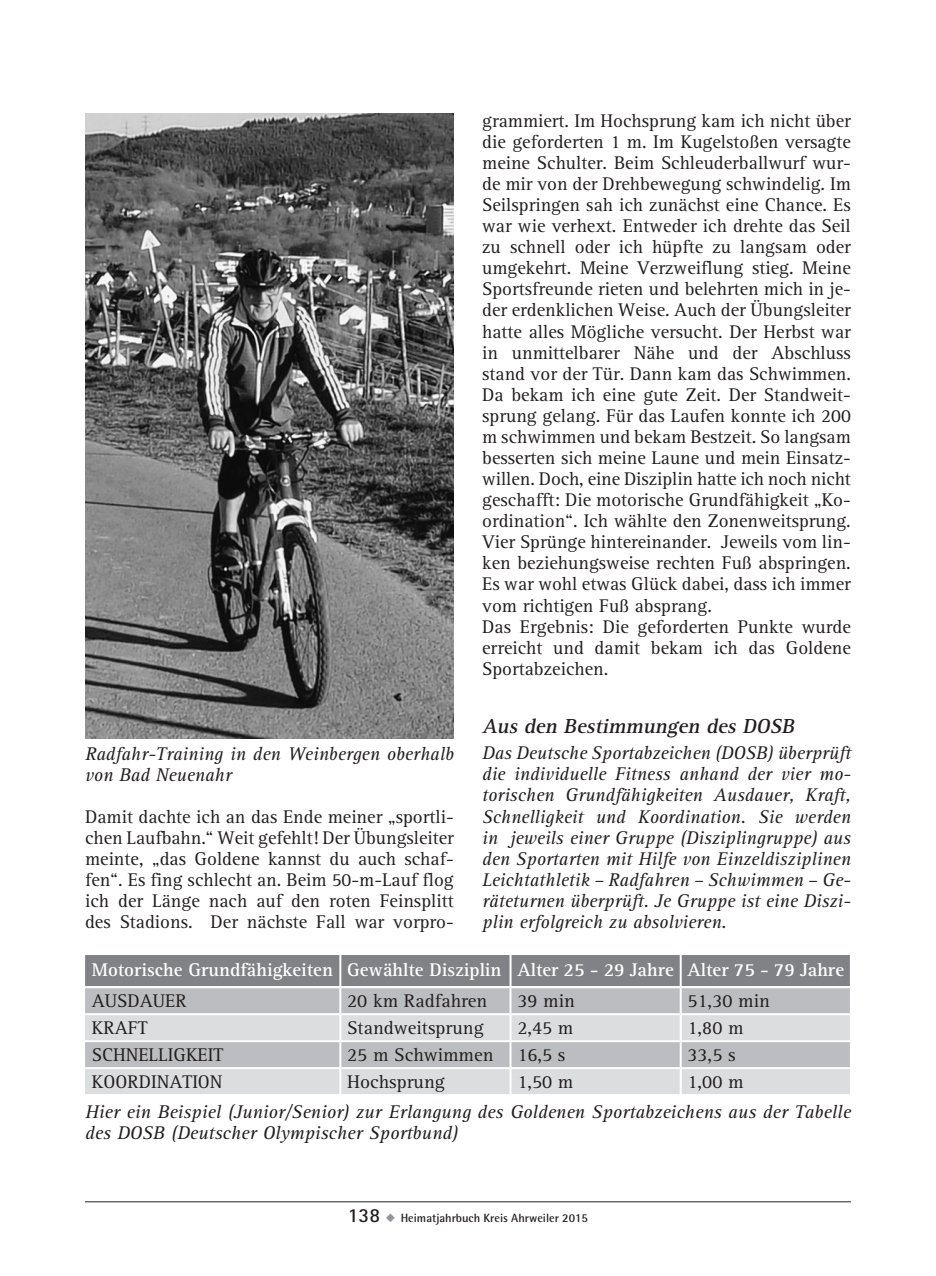
<style>
.page{position:relative;width:936px;height:1276px;background:#fff}
.page>*{position:absolute;margin:0;border:0;box-sizing:border-box;transform-origin:0 0}
.t1{font:italic 700 21px "AT Rotis Serif";color:#231f20}
.t2{font:19px/21px "AT Rotis Serif";color:#231f20;text-align:justify}
.t3{font:italic 19px/21px "AT Rotis Serif";color:#231f20}
.t4{font:700 19px "AT Rotis Serif";color:#fff}
.t5{font:700 12px "Rotis Semi Sans";color:#231f20}
.s1{font-family:"Rotis Sans Serif";font-size:20px}
.s2{color:#939598}
</style>
<div class="page">
<hr style="left:85px;top:1201px;width:765px;height:1px;background:#231f20">
<div style="left:85px;top:955px;width:764px;height:31px;background:#808285"></div>
<hr style="left:339px;top:955px;width:2px;height:31px;background:#fff">
<hr style="left:509px;top:955px;width:2px;height:31px;background:#fff">
<hr style="left:679px;top:955px;width:2px;height:31px;background:#fff">
<div style="left:85px;top:988px;width:764px;height:25px;background:#bcbdc0"></div>
<svg style="left:85px;top:1015px;width:764px;height:79px;background:#d1d2d5"></svg>
<hr style="left:339px;top:988px;width:2px;height:25px;background:#fff">
<hr style="left:339px;top:1015px;width:2px;height:25px;background:#fff">
<hr style="left:85px;top:1040px;width:255px;height:2px;background:#fff">
<hr style="left:340px;top:1040px;width:170px;height:2px;background:#fff">
<hr style="left:339px;top:1042px;width:2px;height:25px;background:#fff">
<hr style="left:510px;top:1040px;width:170px;height:2px;background:#fff">
<hr style="left:680px;top:1040px;width:171px;height:2px;background:#fff">
<hr style="left:85px;top:1067px;width:255px;height:2px;background:#fff">
<hr style="left:340px;top:1067px;width:170px;height:2px;background:#fff">
<hr style="left:339px;top:1069px;width:2px;height:25px;background:#fff">
<hr style="left:510px;top:1067px;width:170px;height:2px;background:#fff">
<hr style="left:680px;top:1067px;width:171px;height:2px;background:#fff">
<hr style="left:509px;top:988px;width:2px;height:25px;background:#fff">
<hr style="left:679px;top:988px;width:2px;height:25px;background:#fff">
<hr style="left:509px;top:1015px;width:2px;height:25px;background:#fff">
<hr style="left:679px;top:1015px;width:2px;height:25px;background:#fff">
<hr style="left:509px;top:1042px;width:2px;height:25px;background:#fff">
<hr style="left:679px;top:1042px;width:2px;height:25px;background:#fff">
<hr style="left:509px;top:1069px;width:2px;height:25px;background:#fff">
<hr style="left:679px;top:1069px;width:2px;height:25px;background:#fff">
<img style="left:85px;top:113px;width:369px;height:625px">
<p class="t3" style="left:85px;top:744px;width:370px">Radfahr-Training in den Weinbergen oberhalb von Bad Neuenahr</p>
<p class="t2" style="left:85px;top:806px;width:370px">Damit dachte ich an das Ende meiner „sportli&shy;chen Laufbahn.“ Weit gefehlt! Der Übungsleiter meinte, „das Goldene kannst du auch schaf&shy;fen“. Es fing schlecht an. Beim 50-m-Lauf flog ich der Länge nach auf den roten Feinsplitt des Stadions. Der nächste Fall war vorpro-</p>
<p class="t2" style="left:482px;top:110px;width:370px;text-align:left">grammiert. Im Hochsprung kam ich nicht über die geforderten 1 m. Im Kugelstoßen versagte meine Schulter. Beim Schleuderballwurf wur&shy;de mir von der Drehbewegung schwindelig. Im Seilspringen sah ich zunächst eine Chance. Es war wie verhext. Entweder ich drehte das Seil zu schnell oder ich hüpfte zu langsam oder umgekehrt. Meine Verzweiflung stieg. Meine Sportsfreunde rieten und belehrten mich in je&shy;der erdenklichen Weise. Auch der Übungsleiter hatte alles Mögliche versucht. Der Herbst war in unmittelbarer Nähe und der Abschluss stand vor der Tür. Dann kam das Schwimmen.<br>Da bekam ich eine gute Zeit. Der Standweit&shy;sprung gelang. Für das Laufen konnte ich 200 m schwimmen und bekam Bestzeit. So langsam besserten sich meine Laune und mein Einsatz&shy;willen. Doch, eine Disziplin hatte ich noch nicht geschafft: Die motorische Grundfähigkeit „Ko&shy;ordination“. Ich wählte den Zonenweitsprung.<br>Vier Sprünge hintereinander. Jeweils vom lin&shy;ken beziehungsweise rechten Fuß abspringen.<br>Es war wohl etwas Glück dabei, dass ich immer vom richtigen Fuß absprang.<br>Das Ergebnis: Die geforderten Punkte wurde erreicht und damit bekam ich das Goldene Sportabzeichen.</p>
<p class="t1" style="left:482px;top:713px;width:318px">Aus den Bestimmungen des DOSB</p>
<p class="t3" style="left:482px;top:743px;width:370px;text-align:justify">Das Deutsche Sportabzeichen (DOSB) überprüft die individuelle Fitness anhand der vier mo&shy;torischen Grundfähigkeiten Ausdauer, Kraft, Schnelligkeit und Koordination. Sie werden in jeweils einer Gruppe (Disziplingruppe) aus den Sportarten mit Hilfe von Einzeldisziplinen Leichtathletik – Radfahren – Schwimmen – Ge&shy;räteturnen überprüft. Je Gruppe ist eine Diszi&shy;plin erfolgreich zu absolvieren.</p>
<p class="t4" style="left:92px;top:958px;width:753px">Motorische Grundfähigkeiten Gewählte Disziplin Alter 25 - 29 Jahre Alter 75 - 79 Jahre</p>
<p class="t2" style="left:92px;top:991px;width:96px">AUSDAUER</p>
<p class="t2" style="left:347px;top:991px;width:142px">20 km Radfahren</p>
<p class="t2" style="left:517px;top:991px;width:59px">39 min</p>
<p class="t2" style="left:687px;top:991px;width:84px">51,30 min</p>
<p class="t2" style="left:92px;top:1018px;width:57px">KRAFT</p>
<p class="t2" style="left:347px;top:1018px;width:138px">Standweitsprung</p>
<p class="t2" style="left:517px;top:1018px;width:58px">2,45 m</p>
<p class="t2" style="left:687px;top:1018px;width:58px">1,80 m</p>
<p class="t2" style="left:92px;top:1045px;width:133px">SCHNELLIGKEIT</p>
<p class="t2" style="left:347px;top:1045px;width:148px">25 m Schwimmen</p>
<p class="t2" style="left:517px;top:1045px;width:50px">16,5 s</p>
<p class="t2" style="left:687px;top:1045px;width:50px">33,5 s</p>
<p class="t2" style="left:92px;top:1072px;width:132px">KOORDINATION</p>
<p class="t2" style="left:347px;top:1072px;width:99px">Hochsprung</p>
<p class="t2" style="left:517px;top:1072px;width:58px">1,50 m</p>
<p class="t2" style="left:687px;top:1072px;width:58px">1,00 m</p>
<p class="t3" style="left:85px;top:1102px;width:767px">Hier ein Beispiel (Junior/Senior) zur Erlangung des Goldenen Sportabzeichens aus der Tabelle des DOSB (Deutscher Olympischer Sportbund)</p>
<p class="t5" style="left:348px;top:1210px;width:242px"><span class="s1">138</span> <span class="s2">◆</span> Heimatjahrbuch Kreis Ahrweiler 2015</p>
</div>
